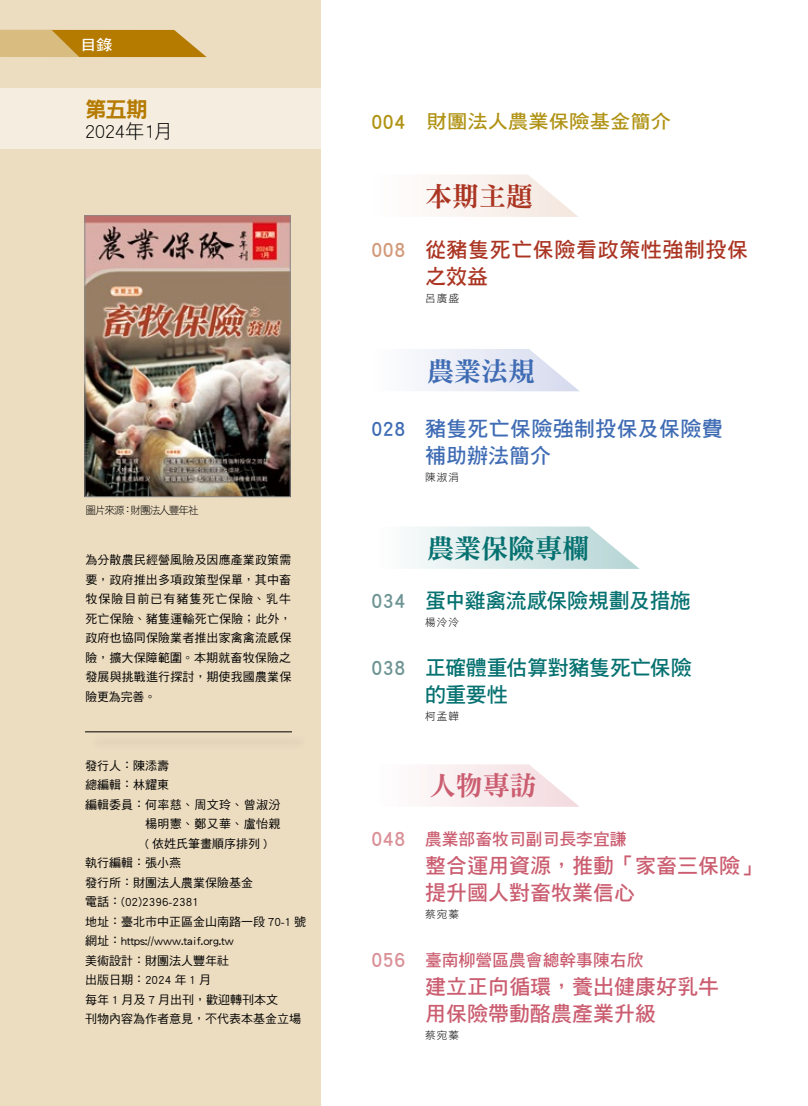
<style>
.page{position:relative;width:808px;height:1106px;background:#fff}
.page>*{position:absolute;margin:0;border:0;box-sizing:border-box;transform-origin:0 0}
.t1{font:27px "DF Ming Std W9";color:#057170}
.t2{font:27px "DF Ming Std W9";color:#ab3523}
.t3{font:27px "DF Ming Std W9";color:#3f6cb4}
.t4{font:27px "DF Ming Std W9";color:#cb5d70}
.t5{font:21.6px "DF Hei Std W9";color:#b57b00}
.t6{font:21px/27px "DF Hei Std W7";color:#cb5d70}
.t7{font:21px/27px "DF Hei Std W7";letter-spacing:-.015em;color:#057170}
.t8{font:21px/27px "DF Hei Std W7";letter-spacing:.015em;color:#3f6cb4}
.t9{font:21px/27px "DF Hei Std W7";letter-spacing:.03em;color:#ab3523}
.t10{font:19.2px "DF Hei Std W3";letter-spacing:-.025em;color:#000}
.t11{font:18.9px "DF Hei Std W7";color:#b09315;scale:1.08 1}
.t12{font:16.8px "DF Hei Std W7";color:#cb5d70}
.t13{font:14.85px "DF Hei Std W7";color:#fff;scale:1.11 1}
.t14{font:12px/19.5px "DF Hei Std W5";color:#000;text-align:justify}
.t15{font:12px "DF Hei Std W5";letter-spacing:.035em;color:#000}
.t16{font:10.65px "DF Hei Std W3";letter-spacing:.1em;color:#000}
.t17{font:10.65px "DF Hei Std W3";letter-spacing:-.1em;color:#000}
.s1{font-size:21px}
.s2{color:#d29979}
.s3{color:#6d9493}
.s4{font-size:21px;color:#da9097}
</style>
<div class="page">
<div style="left:0;top:0;width:320px;height:1106px;background:#ecdcc0"></div>
<div style="left:0;top:88px;width:320px;height:61px;background:#f5eddf"></div>
<div style="left:89px;top:734px;width:220px;height:16px;background:#e7d7bc"></div>
<hr style="left:85px;top:731px;width:207px;height:1px;background:#000">
<img style="left:87px;top:217px;width:201px;height:278px">
<div style="left:85px;top:215px;width:205px;height:282px;border:1px solid #898989"></div>
<svg style="left:436px;top:174px;width:142px;height:43px"></svg>
<svg style="left:421px;top:349px;width:158px;height:42px"></svg>
<svg style="left:412px;top:526px;width:228px;height:43px"></svg>
<svg style="left:429px;top:764px;width:149px;height:42px"></svg>
<svg style="left:0;top:30px;width:207px;height:27px;background:#c49737"></svg>
<p class="t13" style="left:80px;top:36px;width:31px">目錄</p>
<h2 class="t5" style="left:85px;top:97px;width:64px">第五期</h2>
<h3 class="t10" style="left:85px;top:121px;width:90px">2024年1月</h3>
<p class="t17" style="left:85px;top:504px;width:115px">圖片來源：財團法人豐年社</p>
<p class="t14" style="left:85px;top:550px;width:207px">為分散農民經營風險及因應產業政策需要，政府推出多項政策型保單，其中畜牧保險目前已有豬隻死亡保險、乳牛死亡保險、豬隻運輸死亡保險；此外，政府也協同保險業者推出家禽禽流感保險，擴大保障範圍。本期就畜牧保險之發展與挑戰進行探討，期使我國農業保險更為完善。</p>
<p class="t14" style="left:85px;top:755px;width:85px">發行人：陳添壽</p>
<p class="t14" style="left:85px;top:775px;width:85px">總編輯：林耀東</p>
<p class="t15" style="left:85px;top:797px;width:197px">編輯委員：何率慈、周文玲、曾淑汾</p>
<p class="t15" style="left:145px;top:817px;width:137px">楊明憲、鄭又華、盧怡親</p>
<p class="t14" style="left:145px;top:833px;width:123px">( 依姓氏筆畫順序排列 )</p>
<p class="t14" style="left:85px;top:853px;width:97px">執行編輯：張小燕</p>
<p class="t14" style="left:85px;top:872px;width:169px">發行所：財團法人農業保險基金</p>
<p class="t14" style="left:85px;top:892px;width:115px">電話：(02)2396-2381</p>
<p class="t14" style="left:85px;top:911px;width:223px">地址：臺北市中正區金山南路一段 70-1 號</p>
<p class="t14" style="left:85px;top:931px;width:150px">網址：https://www.taif.org.tw</p>
<p class="t14" style="left:85px;top:950px;width:145px">美術設計：財團法人豐年社</p>
<p class="t14" style="left:85px;top:970px;width:127px">出版日期：2024 年 1 月</p>
<p class="t14" style="left:85px;top:989px;width:195px">每年 1 月及 7 月出刊，歡迎轉刊本文</p>
<p class="t14" style="left:85px;top:1009px;width:217px">刊物內容為作者意見，不代表本基金立場</p>
<h3 class="t11" style="left:371px;top:111px;width:279px"><span class="s1">004</span> 財團法人農業保險基金簡介</h3>
<h1 class="t2" style="left:425px;top:182px;width:109px">本期主題</h1>
<h3 class="t9" style="left:425px;top:235px;width:325px;text-indent:-54px"><span class="s2">008</span> 從豬隻死亡保險看政策性強制投保之效益</h3>
<p class="t16" style="left:425px;top:292px;width:36px">呂廣盛</p>
<h1 class="t3" style="left:427px;top:356px;width:109px">農業法規</h1>
<h3 class="t8" style="left:425px;top:414px;width:299px;text-indent:-54px">028 豬隻死亡保險強制投保及保險費補助辦法簡介</h3>
<p class="t16" style="left:425px;top:471px;width:36px">陳淑涓</p>
<h1 class="t1" style="left:427px;top:534px;width:163px">農業保險專欄</h1>
<h3 class="t7" style="left:371px;top:587px;width:321px"><span class="s3">034</span> 蛋中雞禽流感保險規劃及措施</h3>
<p class="t16" style="left:425px;top:617px;width:36px">楊泠泠</p>
<h3 class="t7" style="left:425px;top:654px;width:268px;text-indent:-54px"><span class="s3">038</span> 正確體重估算對豬隻死亡保險的重要性</h3>
<p class="t16" style="left:425px;top:710px;width:36px">柯孟韡</p>
<h1 class="t4" style="left:429px;top:771px;width:109px">人物專訪</h1>
<h3 class="t12" style="left:371px;top:829px;width:257px"><span class="s4">048</span> 農業部畜牧司副司長李宜謙</h3>
<h3 class="t6" style="left:425px;top:852px;width:337px">整合運用資源，推動「家畜三保險」提升國人對畜牧業信心</h3>
<p class="t16" style="left:425px;top:908px;width:36px">蔡宛蓁</p>
<h3 class="t12" style="left:371px;top:950px;width:274px"><span class="s4">056</span> 臺南柳營區農會總幹事陳右欣</h3>
<h3 class="t6" style="left:425px;top:973px;width:295px">建立正向循環，養出健康好乳牛用保險帶動酪農產業升級</h3>
<p class="t16" style="left:425px;top:1029px;width:36px">蔡宛蓁</p>
</div>
